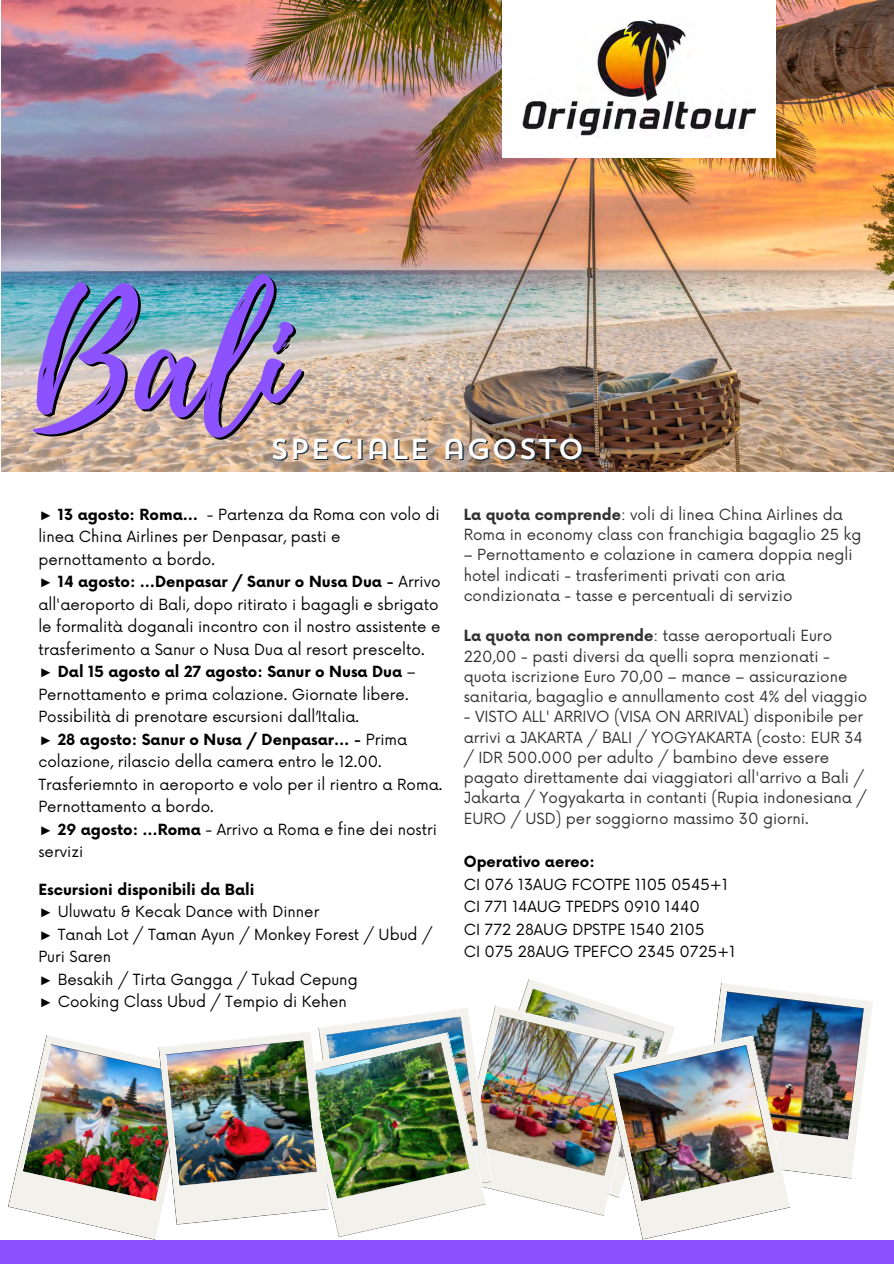
<style>
.page{position:relative;width:894px;height:1264px;background:#fff}
.page>*{position:absolute;margin:0;border:0;box-sizing:border-box;transform-origin:0 0}
.t1{font:158.4px "Playlist Script";color:#000}
.t2{font:28.5px "Trend Sans One";color:#142b3b}
.t3{font:15px/22.5px "Now";color:#000}
.t4{font:15px/20.2px "Now";color:#313131}
.s1{font-family:"Liberation Serif";font-weight:700}
.s2{font-weight:700}
.s3{font-family:"Liberation Serif"}
</style>
<div class="page">
<img style="left:1px;top:0;width:892px;height:471px">
<div style="left:502px;top:0;width:273px;height:157px;background:#fff"></div>
<img style="left:522px;top:20px;width:233px;height:116px">
<div style="left:0;top:1239px;width:893px;height:24px;background:#8c52ff"></div>
<img style="left:8px;top:979px;width:871px;height:261px">
<h1 class="t1" style="left:35px;top:250px;width:259px">Bali</h1>
<h2 class="t2" style="left:271px;top:438px;width:316px">SPECIALE AGOSTO</h2>
<h2 class="t3" style="left:38px;top:504px;width:405px"><span class="s1">►</span> <span class="s2">13 agosto: Roma…</span> - Partenza da Roma con volo di linea China Airlines per Denpasar, pasti e pernottamento a bordo.<br><span class="s1">►</span> <span class="s2">14 agosto: …Denpasar / Sanur o Nusa Dua -</span> Arrivo all'aeroporto di Bali, dopo ritirato i bagagli e sbrigato le formalità doganali incontro con il nostro assistente e trasferimento a Sanur o Nusa Dua al resort prescelto. <span class="s3">►</span> <span class="s2">Dal 15 agosto al 27 agosto: Sanur o Nusa Dua</span> – Pernottamento e prima colazione. Giornate libere.<br>Possibilità di prenotare escursioni dall’Italia.<br><span class="s3">►</span> <span class="s2">28 agosto: Sanur o Nusa / Denpasar… -</span> Prima colazione, rilascio della camera entro le 12.00.<br>Trasferiemnto in aeroporto e volo per il rientro a Roma.<br>Pernottamento a bordo.<br><span class="s3">►</span> <span class="s2">29 agosto: …Roma</span> - Arrivo a Roma e fine dei nostri servizi</h2>
<h3 class="t4" style="left:463px;top:505px;width:399px"><span class="s2">La quota comprende</span>: voli di linea China Airlines da<br>Roma in economy class con franchigia bagaglio 25 kg</h3>
<h3 class="t4" style="left:463px;top:545px;width:390px">– Pernottamento e colazione in camera doppia negli hotel indicati - trasferimenti privati con aria condizionata - tasse e percentuali di servizio</h3>
<h3 class="t4" style="left:463px;top:626px;width:405px"><span class="s2">La quota non comprende</span>: tasse aeroportuali Euro 220,00 - pasti diversi da quelli sopra menzionati - quota iscrizione Euro 70,00 – mance – assicurazione sanitaria, bagaglio e annullamento cost 4% del viaggio</h3>
<h3 class="t4" style="left:463px;top:707px;width:404px">- VISTO ALL' ARRIVO (VISA ON ARRIVAL) disponibile per arrivi a JAKARTA / BALI / YOGYAKARTA (costo: EUR 34 / IDR 500.000 per adulto / bambino deve essere pagato direttamente dai viaggiatori all'arrivo a Bali / Jakarta / Yogyakarta in contanti (Rupia indonesiana / EURO / USD) per soggiorno massimo 30 giorni.</h3>
<p class="t3" style="left:463px;top:851px;width:273px"><span class="s2">Operativo aereo:<br></span>CI 076 13AUG FCOTPE 1105 0545+1<br>CI 771 14AUG TPEDPS 0910 1440<br>CI 772 28AUG DPSTPE 1540 2105<br>CI 075 28AUG TPEFCO 2345 0725+1</p>
<p class="t3" style="left:38px;top:878px;width:395px"><span class="s2">Escursioni disponibili da Bali<br></span><span class="s3">►</span> Uluwatu &amp; Kecak Dance with Dinner<br><span class="s3">►</span> Tanah Lot / Taman Ayun / Monkey Forest / Ubud /<br>Puri Saren<br><span class="s3">►</span> Besakih / Tirta Gangga / Tukad Cepung<br><span class="s3">►</span> Cooking Class Ubud / Tempio di Kehen</p>
</div>
